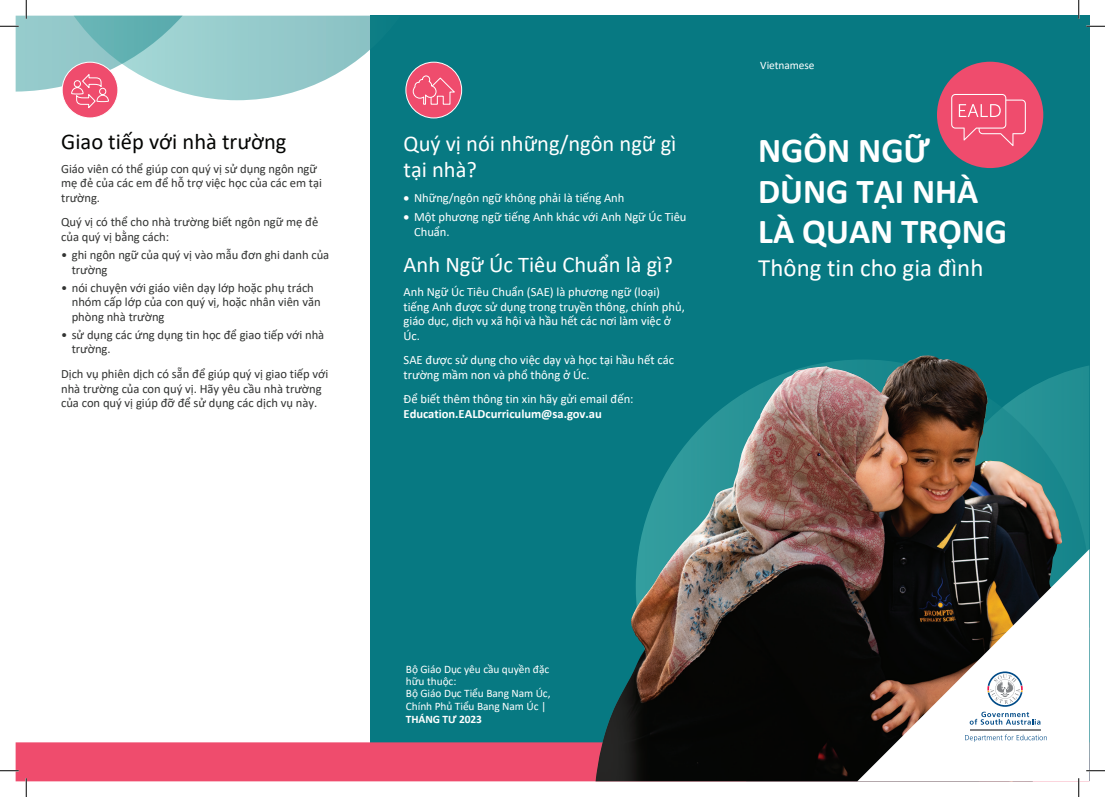
<style>
.page{position:relative;width:1105px;height:797px;background:#fff}
.page>*{position:absolute;margin:0;border:0;box-sizing:border-box;transform-origin:0 0}
.t1{font:700 35.12px/40.6px "Calibri";color:#fff}
.t2{font:24.88px "Calibri";color:#fff}
.t3{font:22.5px/26.1px "Calibri";color:#fff}
.t4{font:22.5px "Calibri";color:#040503}
.t5{font:12.62px/14.5px "Calibri";letter-spacing:-.005em;color:#323332}
.t6{font:12.62px/14.5px "Calibri";letter-spacing:-.005em;color:#fff}
.t7{font:700 12.62px "Calibri";letter-spacing:-.005em;color:#fff}
.t8{font:11.38px/12.4px "Calibri";letter-spacing:-.005em;color:#fff}
.t9{font:700 11.38px "Calibri";letter-spacing:-.005em;color:#fff}
</style>
<div class="page">
<div style="left:370px;top:16px;width:719px;height:765px;background:#077982"></div>
<div style="left:16px;top:742px;width:1073px;height:39px;background:#ef4c6d"></div>
<div style="left:937px;top:62px;width:106px;height:106px;background:#ef4c6d;border-radius:50%"></div>
<svg style="left:951px;top:94px;width:75px;height:52px"></svg>
<div style="left:406px;top:62px;width:56px;height:56px;background:#ef4c6d;border-radius:50%"></div>
<div style="left:405px;top:62px;width:57px;height:56px;border:1px solid #fff;border-radius:50%"></div>
<svg style="left:412px;top:61px;width:45px;height:44px"></svg>
<img style="left:595px;top:355px;width:494px;height:426px">
<svg style="left:62px;top:62px;width:56px;height:56px"></svg>
<svg style="left:857px;top:549px;width:232px;height:232px"></svg>
<hr style="left:969px;top:729px;width:71px;height:1px;background:#808285">
<svg style="left:965px;top:734px;width:82px;height:7px"></svg>
<svg style="left:970px;top:671px;width:70px;height:53px"></svg>
<svg style="left:1086px;top:25px;width:19px;height:2px"></svg>
<svg style="left:0;top:770px;width:19px;height:1px"></svg>
<svg style="left:1086px;top:770px;width:19px;height:1px"></svg>
<svg style="left:0;top:0;width:401px;height:110px"></svg>
<svg style="left:25px;top:778px;width:2px;height:19px"></svg>
<svg style="left:1078px;top:0;width:1px;height:19px"></svg>
<svg style="left:1078px;top:778px;width:1px;height:19px"></svg>
<h3 class="t4" style="left:61px;top:126px;width:227px">Giao tiếp với nhà trường</h3>
<p class="t5" style="left:61px;top:161px;width:262px">Giáo viên có thể giúp con quý vị sử dụng ngôn ngữ mẹ đẻ của các em để hỗ trợ việc học của các em tại trường.</p>
<p class="t5" style="left:61px;top:214px;width:259px">Quý vị có thể cho nhà trường biết ngôn ngữ mẹ đẻ của quý vị bằng cách:</p>
<p class="t5" style="left:72px;top:247px;width:259px;text-indent:-11px">• ghi ngôn ngữ của quý vị vào mẫu đơn ghi danh của trường</p>
<p class="t5" style="left:72px;top:280px;width:250px;text-indent:-11px">• nói chuyện với giáo viên dạy lớp hoặc phụ trách nhóm cấp lớp của con quý vị, hoặc nhân viên văn phòng nhà trường</p>
<p class="t5" style="left:72px;top:327px;width:254px;text-indent:-11px">• sử dụng các ứng dụng tin học để giao tiếp với nhà trường.</p>
<p class="t5" style="left:61px;top:366px;width:269px">Dịch vụ phiên dịch có sẵn để giúp quý vị giao tiếp với nhà trường của con quý vị. Hãy yêu cầu nhà trường của con quý vị giúp đỡ để sử dụng các dịch vụ này.</p>
<h3 class="t3" style="left:404px;top:130px;width:274px">Quý vị nói những/ngôn ngữ gì tại nhà?</h3>
<p class="t6" style="left:404px;top:190px;width:222px">• Những/ngôn ngữ không phải là tiếng Anh</p>
<p class="t6" style="left:414px;top:209px;width:274px;text-indent:-11px">• Một phương ngữ tiếng Anh khác với Anh Ngữ Úc Tiêu<br>Chuẩn.</p>
<h3 class="t3" style="left:404px;top:251px;width:271px">Anh Ngữ Úc Tiêu Chuẩn là gì?</h3>
<p class="t6" style="left:404px;top:284px;width:283px">Anh Ngữ Úc Tiêu Chuẩn (SAE) là phương ngữ (loại) tiếng Anh được sử dụng trong truyền thông, chính phủ, giáo dục, dịch vụ xã hội và hầu hết các nơi làm việc ở Úc.</p>
<p class="t6" style="left:404px;top:352px;width:272px">SAE được sử dụng cho việc dạy và học tại hầu hết các trường mầm non và phổ thông ở Úc.</p>
<p class="t6" style="left:404px;top:391px;width:232px">Để biết thêm thông tin xin hãy gửi email đến:</p>
<p class="t7" style="left:404px;top:404px;width:200px">Education.EALDcurriculum@sa.gov.au</p>
<p class="t8" style="left:760px;top:59px;width:56px">Vietnamese</p>
<h1 class="t1" style="left:758px;top:129px;width:251px">NGÔN NGỮ<br>DÙNG TẠI NHÀ<br>LÀ QUAN TRỌNG</h1>
<h2 class="t2" style="left:758px;top:251px;width:227px">Thông tin cho gia đình</h2>
<p class="t8" style="left:406px;top:662px;width:146px">Bộ Giáo Dục yêu cầu quyền đặc hữu thuộc:<br>Bộ Giáo Dục Tiểu Bang Nam Úc,<br>Chính Phủ Tiểu Bang Nam Úc |</p>
<p class="t9" style="left:406px;top:710px;width:78px">THÁNG TƯ 2023</p>
</div>
